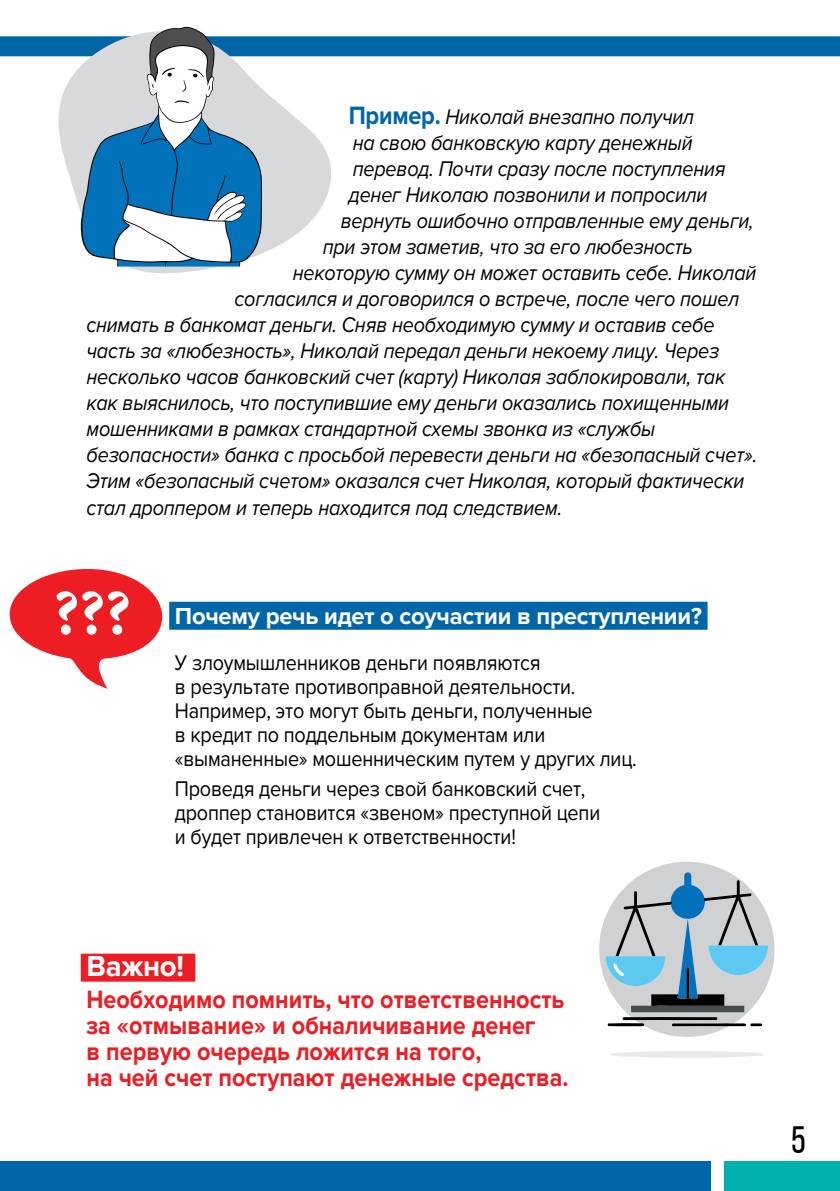
<style>
.page{position:relative;width:840px;height:1191px;background:#fff}
.page>*{position:absolute;margin:0;border:0;box-sizing:border-box;transform-origin:0 0}
.t1{font:700 64.4px "Minion Pro";color:#fff}
.t2{font:38px "Bebas Neue";color:#000}
.t3{font:700 30px "Proxima Nova";letter-spacing:-.01em;color:#fff}
.t4{font:700 26px/26px "Proxima Nova";color:#ed1d24;scale:.9 1}
.t5{font:700 24px "Proxima Nova";letter-spacing:-.01em;color:#fff}
.t6{font:italic 22px "Proxima Nova";letter-spacing:-.01em;color:#000;scale:.9 1}
.t7{font:22px/24px "Proxima Nova";letter-spacing:-.01em;color:#000;scale:.9 1}
.s1{font-weight:700;font-style:normal;font-size:26px;color:#0066a8}
</style>
<div class="page">
<div style="left:0;top:36px;width:839px;height:20px;background:#0066a8"></div>
<svg style="left:9px;top:569px;width:154px;height:120px"></svg>
<div style="left:169px;top:602px;width:538px;height:28px;background:#0066a8"></div>
<div style="left:81px;top:953px;width:114px;height:28px;background:#ed1d24"></div>
<svg style="left:42px;top:26px;width:302px;height:248px"></svg>
<svg style="left:82px;top:28px;width:179px;height:238px"></svg>
<svg style="left:610px;top:1051px;width:154px;height:7px"></svg>
<svg style="left:599px;top:861px;width:175px;height:176px"></svg>
<div style="left:0;top:1160px;width:709px;height:31px;background:#0066a8"></div>
<div style="left:723px;top:1160px;width:116px;height:31px;background:#00b1ad"></div>
<p class="t6" style="left:348px;top:105px;width:385px"><span class="s1">Пример.</span> Николай внезапно получил</p>
<p class="t6" style="left:352px;top:131px;width:379px">на свою банковскую карту денежный</p>
<p class="t6" style="left:352px;top:157px;width:415px">перевод. Почти сразу после поступления</p>
<p class="t6" style="left:348px;top:183px;width:400px">денег Николаю позвонили и попросили</p>
<p class="t6" style="left:340px;top:209px;width:460px">вернуть ошибочно отправленные ему деньги,</p>
<p class="t6" style="left:322px;top:235px;width:412px">при этом заметив, что за его любезность</p>
<p class="t6" style="left:292px;top:261px;width:516px">некоторую сумму он может оставить себе. Николай</p>
<p class="t6" style="left:234px;top:287px;width:562px">согласился и договорился о встрече, после чего пошел</p>
<p class="t6" style="left:86px;top:313px;width:699px">снимать в банкомат деньги. Сняв необходимую сумму и оставив себе</p>
<p class="t6" style="left:86px;top:339px;width:704px">часть за «любезность», Николай передал деньги некоему лицу. Через</p>
<p class="t6" style="left:86px;top:365px;width:711px">несколько часов банковский счет (карту) Николая заблокировали, так</p>
<p class="t6" style="left:86px;top:391px;width:715px">как выяснилось, что поступившие ему деньги оказались похищенными</p>
<p class="t6" style="left:86px;top:417px;width:633px">мошенниками в рамках стандартной схемы звонка из «службы</p>
<p class="t6" style="left:86px;top:443px;width:746px">безопасности» банка с просьбой перевести деньги на «безопасный счет».</p>
<p class="t6" style="left:86px;top:469px;width:732px">Этим «безопасный счетом» оказался счет Николая, который фактически</p>
<p class="t6" style="left:86px;top:495px;width:530px">стал дроппером и теперь находится под следствием.</p>
<h1 class="t1" style="left:54px;top:568px;width:79px">???</h1>
<p class="t5" style="left:175px;top:602px;width:528px">Почему речь идет о соучастии в преступлении?</p>
<p class="t7" style="left:175px;top:651px;width:514px">У злоумышленников деньги появляются<br>в результате противоправной деятельности.<br>Например, это могут быть деньги, полученные<br>в кредит по поддельным документам или «выманенные» мошенническим путем у других лиц.</p>
<p class="t7" style="left:175px;top:777px;width:474px">Проведя деньги через свой банковский счет, дроппер становится «звеном» преступной цепи и будет привлечен к ответственности!</p>
<h3 class="t3" style="left:86px;top:948px;width:99px">Важно!</h3>
<p class="t4" style="left:86px;top:986px;width:537px">Необходимо помнить, что ответственность за «отмывание» и обналичивание денег<br>в первую очередь ложится на того,<br>на чей счет поступают денежные средства.</p>
<h2 class="t2" style="left:790px;top:1119px;width:16px">5</h2>
</div>
